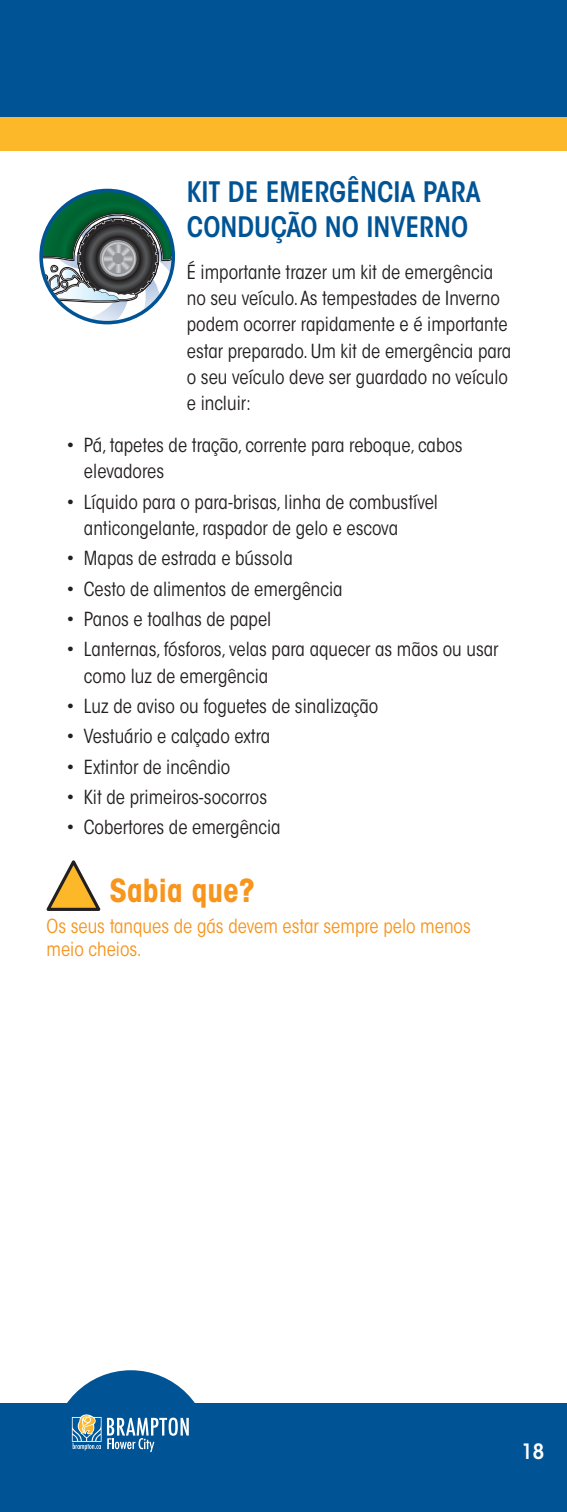
<style>
.page{position:relative;width:567px;height:1512px;background:#fff}
.page>*{position:absolute;margin:0;border:0;box-sizing:border-box;transform-origin:0 0}
.TIP_tab{font:700 condensed 31.5px "ITC Avant Garde Std";color:#f7951d}
.Heading{font:600 condensed 28px/35px "ITC Avant Garde Std";color:#005495}
.Heading-2{font:600 condensed 21px "ITC Avant Garde Std";color:#fff}
.Main_type{font:condensed 19.25px/26.2px "ITC Avant Garde Std";color:#231f20}
.Heading-3{font:condensed 19.25px/26.2px "ITC Avant Garde Std";color:#231f20}
.TIP_type{font:condensed 19.25px/23.1px "ITC Avant Garde Std";color:#f7951d}
</style>
<div class="page">
<div style="left:0;top:111px;width:567px;height:40px;background:#fcb828"></div>
<div style="left:0;top:1403px;width:567px;height:109px;background:#005495"></div>
<div style="left:0;top:0;width:567px;height:117px;background:#005495"></div>
<svg style="left:67px;top:1370px;width:128px;height:83px"></svg>
<svg style="left:46px;top:860px;width:55px;height:51px"></svg>
<svg style="left:44px;top:190px;width:129px;height:133px"></svg>
<div style="left:39px;top:189px;width:136px;height:135px;border:4px solid #005495;border-radius:50%"></div>
<p class="Heading" style="left:187px;top:174px;width:295px">KIT DE EMERGÊNCIA PARA<br>CONDUÇÃO NO INVERNO</p>
<p class="Heading-3" style="left:187px;top:259px;width:326px">É importante trazer um kit de emergência no seu veículo. As tempestades de Inverno podem ocorrer rapidamente e é importante estar preparado. Um kit de emergência para o seu veículo deve ser guardado no veículo e incluir:</p>
<p class="Main_type" style="left:84px;top:432px;width:380px;text-indent:-17px">• Pá, tapetes de tração, corrente para reboque, cabos elevadores</p>
<p class="Main_type" style="left:84px;top:489px;width:356px;text-indent:-17px">• Líquido para o para-brisas, linha de combustível anticongelante, raspador de gelo e escova</p>
<p class="Main_type" style="left:66px;top:545px;width:228px">• Mapas de estrada e bússola</p>
<p class="Main_type" style="left:66px;top:576px;width:278px">• Cesto de alimentos de emergência</p>
<p class="Main_type" style="left:66px;top:606px;width:206px">• Panos e toalhas de papel</p>
<p class="Main_type" style="left:84px;top:636px;width:416px;text-indent:-17px">• Lanternas, fósforos, velas para aquecer as mãos ou usar como luz de emergência</p>
<p class="Main_type" style="left:66px;top:693px;width:313px">• Luz de aviso ou foguetes de sinalização</p>
<p class="Main_type" style="left:66px;top:723px;width:205px">• Vestuário e calçado extra</p>
<p class="Main_type" style="left:66px;top:754px;width:165px">• Extintor de incêndio</p>
<p class="Main_type" style="left:66px;top:784px;width:202px">• Kit de primeiros-socorros</p>
<p class="Main_type" style="left:66px;top:814px;width:216px">• Cobertores de emergência</p>
<p class="TIP_tab" style="left:110px;top:870px;width:147px">Sabia que?</p>
<p class="TIP_type" style="left:47px;top:914px;width:426px">Os seus tanques de gás devem estar sempre pelo menos meio cheios.</p>
<p class="Heading-2" style="left:521px;top:1439px;width:24px">18</p>
</div>
